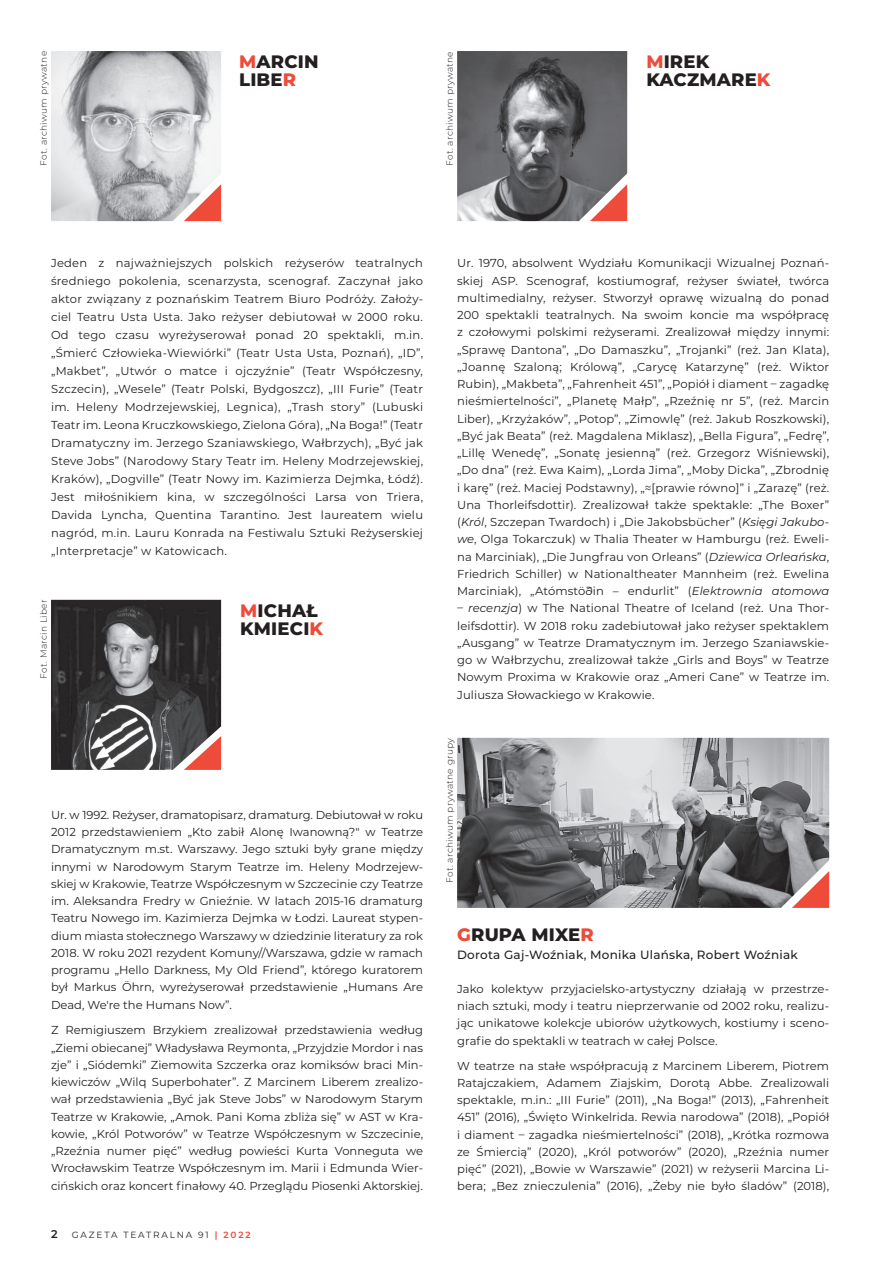
<style>
.page{position:relative;width:893px;height:1263px;background:#fff}
.page>*{position:absolute;margin:0;border:0;box-sizing:border-box;transform-origin:0 0}
.t1{font:800 18px/18px "Montserrat";letter-spacing:.01em;color:#231f20}
.t2{font:500 12px "Montserrat";letter-spacing:.02em;color:#231f20}
.t3{font:11.55px/17.2px "Montserrat";letter-spacing:.005em;color:#231f20;text-align:justify}
.t4{font:600 11.25px "Montserrat";color:#231f20}
.t5{font:300 9px "Montserrat";letter-spacing:.03em;color:#231f20}
.t6{font:9px "Montserrat";letter-spacing:.2em;color:#231f20}
.s1{color:#ef4b3a}
.s2{font-weight:600;color:#ef4b3a}
.s3{font-style:italic}
</style>
<div class="page">
<img style="left:51px;top:51px;width:170px;height:170px">
<img style="left:457px;top:51px;width:170px;height:170px">
<img style="left:51px;top:600px;width:170px;height:170px">
<svg style="left:184px;top:184px;width:37px;height:37px"></svg>
<svg style="left:590px;top:184px;width:37px;height:37px"></svg>
<img style="left:457px;top:738px;width:372px;height:170px">
<svg style="left:792px;top:871px;width:37px;height:37px"></svg>
<svg style="left:184px;top:736px;width:37px;height:34px"></svg>
<p class="t5" style="left:38px;top:166px;width:116px;rotate:-90deg">Fot. archiwum prywatne</p>
<h1 class="t1" style="left:239px;top:52px;width:81px"><span class="s1">M</span>ARCIN<br>LIBE<span class="s1">R</span></h1>
<p class="t5" style="left:444px;top:166px;width:116px;rotate:-90deg">Fot. archiwum prywatne</p>
<h1 class="t1" style="left:646px;top:52px;width:126px"><span class="s1">M</span>IREK<br>KACZMARE<span class="s1">K</span></h1>
<p class="t3" style="left:51px;top:254px;width:374px;line-height:18px">Jeden z najważniejszych polskich reżyserów teatralnych średniego pokolenia, scenarzysta, scenograf. Zaczynał jako aktor związany z poznańskim Teatrem Biuro Podróży. Założy&shy;ciel Teatru Usta Usta. Jako reżyser debiutował w 2000 roku.<br>Od tego czasu wyreżyserował ponad 20 spektakli, m.in. „Śmierć Człowieka-Wiewiórki” (Teatr Usta Usta, Poznań), „ID”, „Makbet”, „Utwór o matce i ojczyźnie” (Teatr Współczesny, Szczecin), „Wesele” (Teatr Polski, Bydgoszcz), „III Furie” (Teatr im. Heleny Modrzejewskiej, Legnica), „Trash story” (Lubuski Teatr im. Leona Kruczkowskiego, Zielona Góra), „Na Boga!” (Teatr Dramatyczny im. Jerzego Szaniawskiego, Wałbrzych), „Być jak Steve Jobs” (Narodowy Stary Teatr im. Heleny Modrzejewskiej, Kraków), „Dogville” (Teatr Nowy im. Kazimierza Dejmka, Łódź).<br>Jest miłośnikiem kina, w szczególności Larsa von Triera, Davida Lyncha, Quentina Tarantino. Jest laureatem wielu nagród, m.in. Lauru Konrada na Festiwalu Sztuki Reżyserskiej „Interpretacje” w Katowicach.</p>
<p class="t5" style="left:38px;top:679px;width:80px;rotate:-90deg">Fot. Marcin Liber</p>
<h1 class="t1" style="left:240px;top:601px;width:84px"><span class="s1">M</span>ICHAŁ<br>KMIECI<span class="s1">K</span></h1>
<p class="t3" style="left:51px;top:806px;width:374px">Ur. w 1992. Reżyser, dramatopisarz, dramaturg. Debiutował w roku 2012 przedstawieniem „Kto zabił Alonę Iwanowną?" w Teatrze Dramatycznym m.st. Warszawy. Jego sztuki były grane między innymi w Narodowym Starym Teatrze im. Heleny Modrzejew&shy;skiej w Krakowie, Teatrze Współczesnym w Szczecinie czy Teatrze im. Aleksandra Fredry w Gnieźnie. W latach 2015-16 dramaturg Teatru Nowego im. Kazimierza Dejmka w Łodzi. Laureat stypen&shy;dium miasta stołecznego Warszawy w dziedzinie literatury za rok 2018. W roku 2021 rezydent Komuny//Warszawa, gdzie w ramach programu „Hello Darkness, My Old Friend”, którego kuratorem był Markus Öhrn, wyreżyserował przedstawienie „Humans Are Dead, We're the Humans Now”.</p>
<p class="t3" style="left:51px;top:1021px;width:374px">Z Remigiuszem Brzykiem zrealizował przedstawienia według „Ziemi obiecanej” Władysława Reymonta, „Przyjdzie Mordor i nas zje” i „Siódemki” Ziemowita Szczerka oraz komiksów braci Min&shy;kiewiczów „Wilq Superbohater”. Z Marcinem Liberem zrealizo&shy;wał przedstawienia „Być jak Steve Jobs” w Narodowym Starym Teatrze w Krakowie, „Amok. Pani Koma zbliża się” w AST w Kra&shy;kowie, „Król Potworów” w Teatrze Współczesnym w Szczecinie, „Rzeźnia numer pięć” według powieści Kurta Vonneguta we Wrocławskim Teatrze Współczesnym im. Marii i Edmunda Wier&shy;cińskich oraz koncert finałowy 40. Przeglądu Piosenki Aktorskiej.</p>
<p class="t4" style="left:51px;top:1226px;width:8px">2</p>
<p class="t6" style="left:72px;top:1228px;width:180px">GAZETA TEATRALNA 91 <span class="s2">| 2022</span></p>
<p class="t3" style="left:457px;top:254px;width:374px">Ur. 1970, absolwent Wydziału Komunikacji Wizualnej Poznań&shy;skiej ASP. Scenograf, kostiumograf, reżyser świateł, twórca multimedialny, reżyser. Stworzył oprawę wizualną do ponad 200 spektakli teatralnych. Na swoim koncie ma współpracę z czołowymi polskimi reżyserami. Zrealizował między innymi: „Sprawę Dantona”, „Do Damaszku”, „Trojanki” (reż. Jan Klata), „Joannę Szaloną; Królową”, „Carycę Katarzynę” (reż. Wiktor Rubin), „Makbeta”, „Fahrenheit 451”, „Popiół i diament – zagadkę nieśmiertelności”, „Planetę Małp”, „Rzeźnię nr 5”, (reż. Marcin Liber), „Krzyżaków”, „Potop”, „Zimowlę” (reż. Jakub Roszkowski), „Być jak Beata” (reż. Magdalena Miklasz), „Bella Figura”, „Fedrę”, „Lillę Wenedę”, „Sonatę jesienną” (reż. Grzegorz Wiśniewski), „Do dna” (reż. Ewa Kaim), „Lorda Jima”, „Moby Dicka”, „Zbrodnię i karę” (reż. Maciej Podstawny), „≈[prawie równo]” i „Zarazę” (reż.<br>Una Thorleifsdottir). Zrealizował także spektakle: „The Boxer” (<span class="s3">Król</span>, Szczepan Twardoch) i „Die Jakobsbücher” (<span class="s3">Księgi Jakubo&shy;we</span>, Olga Tokarczuk) w Thalia Theater w Hamburgu (reż. Eweli&shy;na Marciniak), „Die Jungfrau von Orleans” (<span class="s3">Dziewica Orleańska</span>, Friedrich Schiller) w Nationaltheater Mannheim (reż. Ewelina Marciniak), „Atómstöðin – endurlit” (<span class="s3">Elektrownia atomowa</span></p>
<p class="t3" style="left:457px;top:599px;width:374px"><span class="s3">– recenzja</span>) w The National Theatre of Iceland (reż. Una Thor&shy;leifsdottir). W 2018 roku zadebiutował jako reżyser spektaklem „Ausgang” w Teatrze Dramatycznym im. Jerzego Szaniawskie&shy;go w Wałbrzychu, zrealizował także „Girls and Boys” w Teatrze Nowym Proxima w Krakowie oraz „Ameri Cane” w Teatrze im.<br>Juliusza Słowackiego w Krakowie.</p>
<p class="t5" style="left:444px;top:883px;width:147px;rotate:-90deg">Fot. archiwum prywatne grupy</p>
<h1 class="t1" style="left:457px;top:924px;width:138px"><span class="s1">G</span>RUPA MIXE<span class="s1">R</span></h1>
<p class="t2" style="left:457px;top:946px;width:342px">Dorota Gaj-Woźniak, Monika Ulańska, Robert Woźniak</p>
<p class="t3" style="left:457px;top:980px;width:374px">Jako kolektyw przyjacielsko-artystyczny działają w przestrze&shy;niach sztuki, mody i teatru nieprzerwanie od 2002 roku, realizu&shy;jąc unikatowe kolekcje ubiorów użytkowych, kostiumy i sceno&shy;grafie do spektakli w teatrach w całej Polsce.</p>
<p class="t3" style="left:457px;top:1057px;width:374px">W teatrze na stałe współpracują z Marcinem Liberem, Piotrem Ratajczakiem, Adamem Ziajskim, Dorotą Abbe. Zrealizowali spektakle, m.in.: „III Furie” (2011), „Na Boga!” (2013), „Fahrenheit 451” (2016), „Święto Winkelrida. Rewia narodowa” (2018), „Popiół i diament – zagadka nieśmiertelności” (2018), „Krótka rozmowa ze Śmiercią” (2020), „Król potworów” (2020), „Rzeźnia numer pięć” (2021), „Bowie w Warszawie” (2021) w reżyserii Marcina Li&shy;bera; „Bez znieczulenia” (2016), „Żeby nie było śladów” (2018),</p>
</div>
